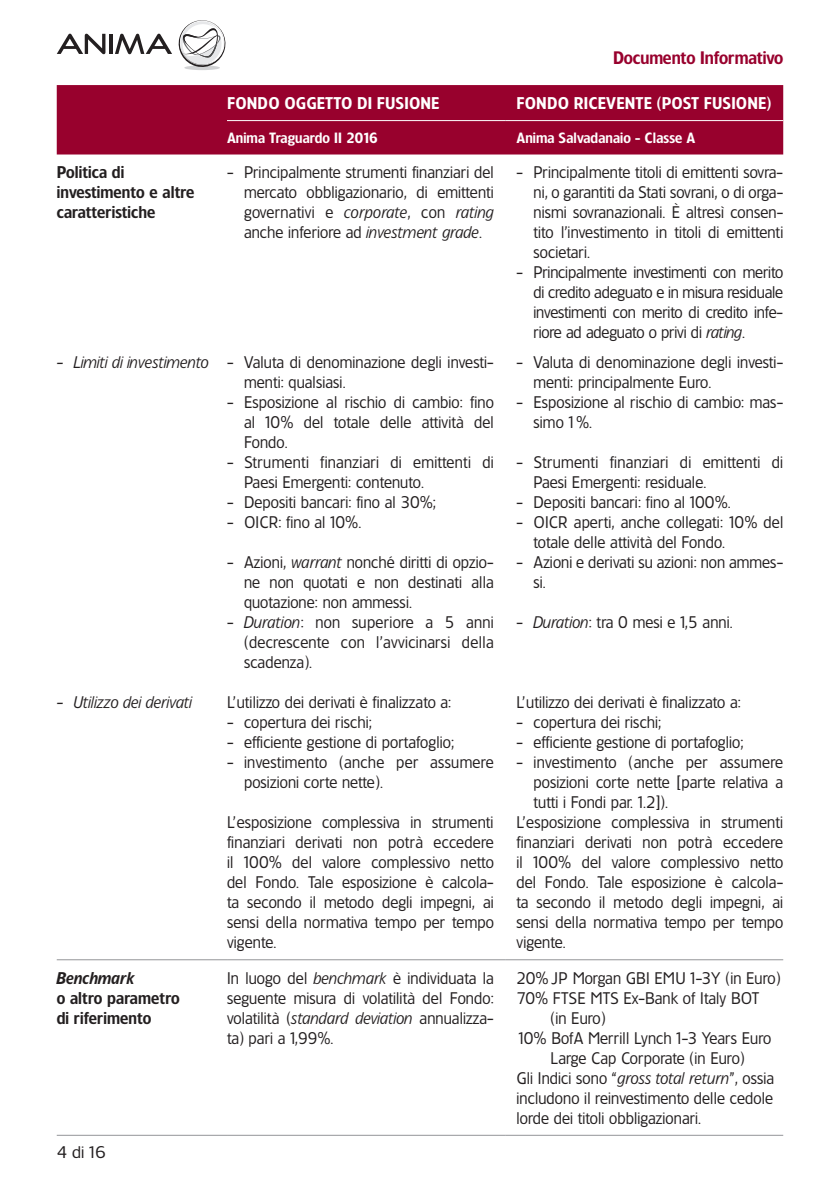
<style>
.page{position:relative;width:840px;height:1191px;background:#fff}
.page>*{position:absolute;margin:0;border:0;box-sizing:border-box;transform-origin:0 0}
.t1{font:600 17px "TF Forever";color:#98012d}
.t2{font:16px/20px "TF Forever";letter-spacing:.01em;color:#231f20;text-align:justify}
.t3{font:600 16px/20px "TF Forever";letter-spacing:.01em;color:#231f20}
.t4{font:600 16px "TF Forever";letter-spacing:.01em;color:#fff}
.t5{font:italic 16px "TF Forever";letter-spacing:.01em;color:#231f20}
.t6{font:italic 600 16px "TF Forever";letter-spacing:.01em;color:#231f20}
.t7{font:16px "TF Forever";letter-spacing:.01em;color:#231f20;scale:1.1 1}
.t8{font:600 14px "TF Forever";letter-spacing:.01em;color:#fff}
.s1{font-style:italic}
</style>
<div class="page">
<svg style="left:57px;top:34px;width:48px;height:20px"></svg>
<hr style="left:109px;top:34px;width:3px;height:20px;background:#231f20">
<div style="left:184px;top:65px;width:36px;height:5px;background:#d1d2d4;border-radius:50%"></div>
<svg style="left:115px;top:20px;width:110px;height:49px"></svg>
<div style="left:57px;top:85px;width:725px;height:69px;background:#98012d"></div>
<hr style="left:227px;top:120px;width:278px;height:1px;background:#fff">
<hr style="left:505px;top:120px;width:277px;height:1px;background:#fff">
<hr style="left:57px;top:959px;width:170px;height:1px;background:#939598">
<hr style="left:227px;top:959px;width:278px;height:1px;background:#939598">
<hr style="left:505px;top:959px;width:277px;height:1px;background:#939598">
<hr style="left:57px;top:1134px;width:170px;height:1px;background:#939598">
<hr style="left:227px;top:1134px;width:278px;height:1px;background:#939598">
<hr style="left:505px;top:1134px;width:277px;height:1px;background:#939598">
<p class="t1" style="left:612px;top:47px;width:172px">Documento Informativo</p>
<p class="t4" style="left:227px;top:94px;width:214px">FONDO OGGETTO DI FUSIONE</p>
<p class="t4" style="left:516px;top:94px;width:256px">FONDO RICEVENTE (POST FUSIONE)</p>
<p class="t8" style="left:227px;top:130px;width:152px">Anima Traguardo II 2016</p>
<p class="t8" style="left:516px;top:130px;width:180px">Anima Salvadanaio - Classe A</p>
<p class="t3" style="left:57px;top:162px;width:139px">Politica di investimento e altre caratteristiche</p>
<p class="t2" style="left:244px;top:162px;width:251px;text-indent:-17px">- Principalmente strumenti finanziari del mercato obbligazionario, di emittenti governativi e <span class="s1">corporate</span>, con <span class="s1">rating </span>anche inferiore ad <span class="s1">investment grade</span>.</p>
<p class="t5" style="left:57px;top:353px;width:153px">- Limiti di investimento</p>
<p class="t5" style="left:57px;top:693px;width:137px">- Utilizzo dei derivati</p>
<p class="t2" style="left:244px;top:352px;width:251px;text-indent:-17px">- Valuta di denominazione degli investi&shy;menti: qualsiasi.</p>
<p class="t2" style="left:244px;top:392px;width:251px;text-indent:-17px">- Esposizione al rischio di cambio: fino al 10% del totale delle attività del Fondo.</p>
<p class="t2" style="left:244px;top:452px;width:251px;text-indent:-17px">- Strumenti finanziari di emittenti di<br>Paesi Emergenti: contenuto.</p>
<p class="t2" style="left:227px;top:492px;width:210px">- Depositi bancari: fino al 30%;</p>
<p class="t2" style="left:227px;top:512px;width:136px">- OICR: fino al 10%.</p>
<p class="t2" style="left:244px;top:552px;width:251px;text-indent:-17px">- Azioni, <span class="s1">warrant</span> nonché diritti di opzio&shy;ne non quotati e non destinati alla quotazione: non ammessi.</p>
<p class="t2" style="left:244px;top:612px;width:251px;text-indent:-17px">- <span class="s1">Duration</span>: non superiore a 5 anni (decrescente con l’avvicinarsi della scadenza).</p>
<p class="t2" style="left:227px;top:692px;width:226px">L’utilizzo dei derivati è finalizzato a:</p>
<p class="t2" style="left:227px;top:712px;width:146px">- copertura dei rischi;</p>
<p class="t2" style="left:227px;top:732px;width:228px">- efficiente gestione di portafoglio;</p>
<p class="t2" style="left:244px;top:752px;width:251px;text-indent:-17px">- investimento (anche per assumere posizioni corte nette).</p>
<p class="t2" style="left:227px;top:812px;width:268px">L’esposizione complessiva in strumenti finanziari derivati non potrà eccedere il 100% del valore complessivo netto del Fondo. Tale esposizione è calcola&shy;ta secondo il metodo degli impegni, ai sensi della normativa tempo per tempo vigente.</p>
<p class="t2" style="left:533px;top:162px;width:251px;text-indent:-17px">- Principalmente titoli di emittenti sovra&shy;ni, o garantiti da Stati sovrani, o di orga&shy;nismi sovranazionali. È altresì consen&shy;tito l’investimento in titoli di emittenti societari.</p>
<p class="t2" style="left:533px;top:262px;width:251px;text-indent:-17px">- Principalmente investimenti con merito di credito adeguato e in misura residuale investimenti con merito di credito infe&shy;riore ad adeguato o privi di <span class="s1">rating</span>.</p>
<p class="t2" style="left:533px;top:352px;width:251px;text-indent:-17px">- Valuta di denominazione degli investi&shy;menti: principalmente Euro.</p>
<p class="t2" style="left:533px;top:392px;width:251px;text-indent:-17px">- Esposizione al rischio di cambio: mas&shy;simo 1%.</p>
<p class="t2" style="left:533px;top:452px;width:251px;text-indent:-17px">- Strumenti finanziari di emittenti di<br>Paesi Emergenti: residuale.</p>
<p class="t2" style="left:516px;top:492px;width:216px">- Depositi bancari: fino al 100%.</p>
<p class="t2" style="left:533px;top:512px;width:251px;text-indent:-17px">- OICR aperti, anche collegati: 10% del totale delle attività del Fondo.</p>
<p class="t2" style="left:533px;top:552px;width:251px;text-indent:-17px">- Azioni e derivati su azioni: non ammes&shy;si.</p>
<p class="t2" style="left:516px;top:612px;width:217px">- <span class="s1">Duration</span>: tra 0 mesi e 1,5 anni.</p>
<p class="t2" style="left:516px;top:692px;width:226px">L’utilizzo dei derivati è finalizzato a:</p>
<p class="t2" style="left:516px;top:712px;width:146px">- copertura dei rischi;</p>
<p class="t2" style="left:516px;top:732px;width:228px">- efficiente gestione di portafoglio;</p>
<p class="t2" style="left:516px;top:752px;width:268px">- investimento (anche per assumere</p>
<p class="t2" style="left:533px;top:772px;width:251px">posizioni corte nette [parte relativa a</p>
<p class="t2" style="left:533px;top:792px;width:136px">tutti i Fondi par. 1.2]).</p>
<p class="t2" style="left:516px;top:812px;width:268px">L’esposizione complessiva in strumenti</p>
<p class="t2" style="left:516px;top:832px;width:268px">finanziari derivati non potrà eccedere</p>
<p class="t2" style="left:516px;top:852px;width:268px">il 100% del valore complessivo netto</p>
<p class="t2" style="left:516px;top:872px;width:268px">del Fondo. Tale esposizione è calcola-</p>
<p class="t2" style="left:516px;top:892px;width:268px">ta secondo il metodo degli impegni, ai</p>
<p class="t2" style="left:516px;top:912px;width:268px">sensi della normativa tempo per tempo</p>
<p class="t2" style="left:516px;top:932px;width:51px">vigente.</p>
<p class="t6" style="left:57px;top:968px;width:79px">Benchmark</p>
<p class="t3" style="left:57px;top:987px;width:124px">o altro parametro di riferimento</p>
<p class="t2" style="left:227px;top:968px;width:268px">In luogo del <span class="s1">benchmark</span> è individuata la seguente misura di volatilità del Fondo: volatilità (<span class="s1">standard deviation</span> annualizza&shy;ta) pari a 1,99%.</p>
<p class="t2" style="left:516px;top:968px;width:265px">20% JP Morgan GBI EMU 1-3Y (in Euro)</p>
<p class="t2" style="left:516px;top:988px;width:244px">70% FTSE MTS Ex-Bank of Italy BOT</p>
<p class="t2" style="left:550px;top:1008px;width:57px">(in Euro)</p>
<p class="t2" style="left:516px;top:1028px;width:256px">10% BofA Merrill Lynch 1-3 Years Euro</p>
<p class="t2" style="left:550px;top:1048px;width:195px">Large Cap Corporate (in Euro)</p>
<p class="t2" style="left:516px;top:1068px;width:259px">Gli Indici sono “<span class="s1">gross total return</span>”, ossia</p>
<p class="t2" style="left:516px;top:1088px;width:258px">includono il reinvestimento delle cedole</p>
<p class="t2" style="left:516px;top:1108px;width:186px">lorde dei titoli obbligazionari.</p>
<p class="t7" style="left:57px;top:1143px;width:46px">4 di 16</p>
</div>
